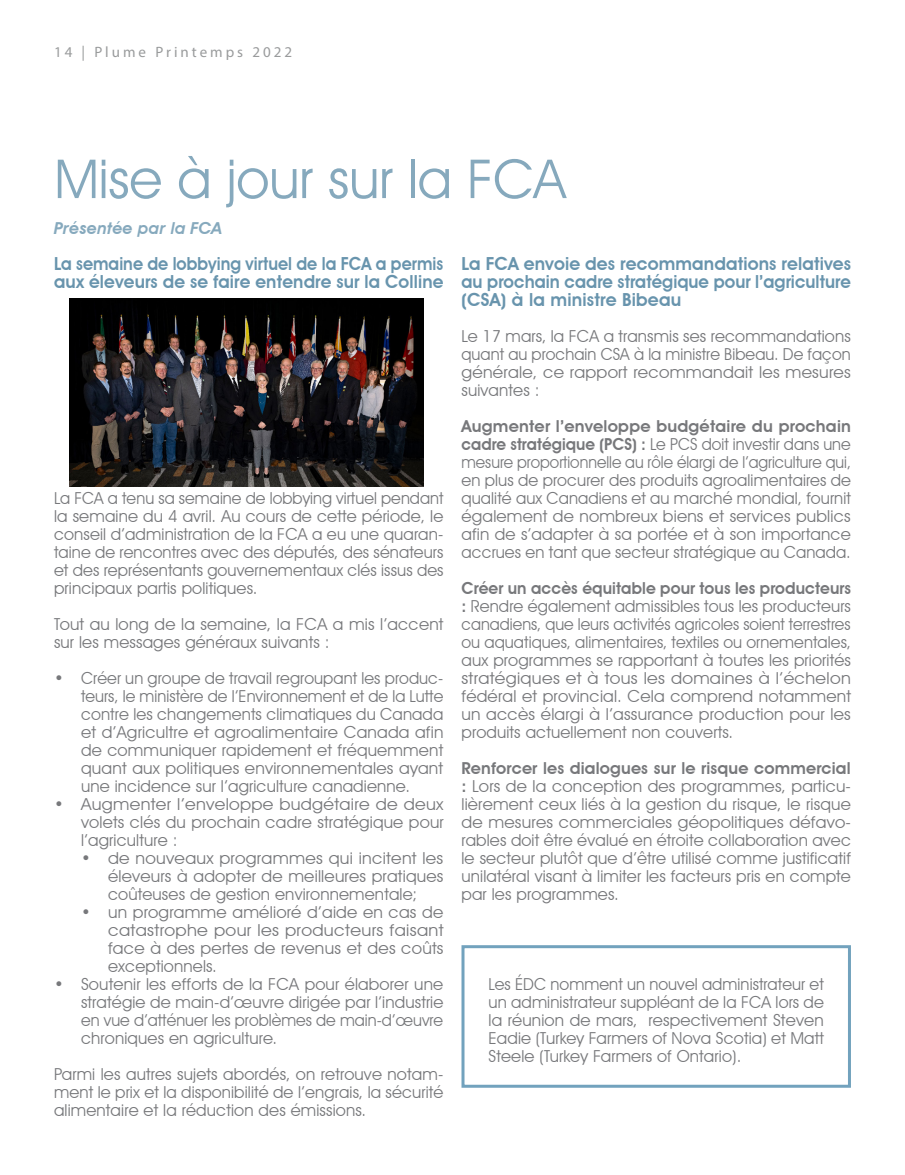
<style>
.page{position:relative;width:905px;height:1175px;background:#fff}
.page>*{position:absolute;margin:0;border:0;box-sizing:border-box;transform-origin:0 0}
.t1{font:54px "Avant Garde IT Cby BT";color:#6894ad}
.t2{font:600 18px/18px "Avant Garde IT Cby BT";letter-spacing:.005em;color:#6894ad;text-align:justify}
.t3{font:600 18px/18px "Avant Garde IT Cby BT";letter-spacing:.005em;color:#6894ad;scale:.93 1}
.t4{font:16.5px/18px "Avant Garde IT Cby BT";letter-spacing:.01em;color:#77787b;text-align:justify}
.t5{font:16.5px/18px "Avant Garde IT Cby BT";letter-spacing:.01em;color:#77787b;text-align:justify;scale:.96 1}
.t6{font:italic 600 16.5px "Avant Garde IT Cby BT";letter-spacing:.01em;color:#6894ad}
.t7{font:15px "Myriad Pro";letter-spacing:.2em;color:#999b9c}
.s1{font-weight:600}
</style>
<div class="page">
<img style="left:69px;top:298px;width:355px;height:188px">
<div style="left:461px;top:945px;width:389px;height:142px;border:3px solid #72a2bd"></div>
<p class="t7" style="left:54px;top:43px;width:240px">14 | Plume Printemps 2022</p>
<h1 class="t1" style="left:54px;top:146px;width:513px">Mise à jour sur la FCA</h1>
<p class="t6" style="left:54px;top:218px;width:169px">Présentée par la FCA</p>
<p class="t3" style="left:54px;top:255px;width:420px">La semaine de lobbying virtuel de la FCA a permis aux éleveurs de se faire entendre sur la Colline</p>
<p class="t2" style="left:461px;top:255px;width:391px">La FCA envoie des recommandations relatives au prochain cadre stratégique pour l’agriculture (CSA) à la ministre Bibeau</p>
<p class="t4" style="left:461px;top:327px;width:391px">Le 17 mars, la FCA a transmis ses recommandations quant au prochain CSA à la ministre Bibeau. De façon générale, ce rapport recommandait les mesures suivantes :</p>
<p class="t5" style="left:461px;top:417px;width:407px"><span class="s1">Augmenter l’enveloppe budgétaire du prochain cadre stratégique (PCS) :</span> Le PCS doit investir dans une mesure proportionnelle au rôle élargi de l’agriculture qui, en plus de procurer des produits agroalimentaires de qualité aux Canadiens et au marché mondial, fournit également de nombreux biens et services publics afin de s’adapter à sa portée et à son importance accrues en tant que secteur stratégique au Canada.</p>
<p class="t4" style="left:461px;top:579px;width:391px"><span class="s1">Créer un accès équitable pour tous les producteurs :</span> Rendre également admissibles tous les producteurs canadiens, que leurs activités agricoles soient terrestres ou aquatiques, alimentaires, textiles ou ornementales, aux programmes se rapportant à toutes les priorités stratégiques et à tous les domaines à l’échelon fédéral et provincial. Cela comprend notamment un accès élargi à l’assurance production pour les produits actuellement non couverts.</p>
<p class="t4" style="left:461px;top:759px;width:391px"><span class="s1">Renforcer les dialogues sur le risque commercial :</span> Lors de la conception des programmes, particu&shy;lièrement ceux liés à la gestion du risque, le risque de mesures commerciales géopolitiques défavo&shy;rables doit être évalué en étroite collaboration avec le secteur plutôt que d’être utilisé comme justificatif unilatéral visant à limiter les facteurs pris en compte par les programmes.</p>
<p class="t4" style="left:54px;top:489px;width:391px">La FCA a tenu sa semaine de lobbying virtuel pendant la semaine du 4 avril. Au cours de cette période, le conseil d’administration de la FCA a eu une quaran&shy;taine de rencontres avec des députés, des sénateurs et des représentants gouvernementaux clés issus des principaux partis politiques.</p>
<p class="t4" style="left:54px;top:615px;width:391px">Tout au long de la semaine, la FCA a mis l’accent sur les messages généraux suivants :</p>
<p class="t4" style="left:81px;top:669px;width:364px;text-indent:-27px">• Créer un groupe de travail regroupant les produc&shy;teurs, le ministère de l’Environnement et de la Lutte contre les changements climatiques du Canada et d’Agricultre et agroalimentaire Canada afin de communiquer rapidement et fréquemment quant aux politiques environnementales ayant une incidence sur l’agriculture canadienne.</p>
<p class="t4" style="left:81px;top:795px;width:364px;text-indent:-27px">• Augmenter l’enveloppe budgétaire de deux volets clés du prochain cadre stratégique pour l’agriculture :</p>
<p class="t4" style="left:108px;top:849px;width:337px;text-indent:-27px">• de nouveaux programmes qui incitent les éleveurs à adopter de meilleures pratiques coûteuses de gestion environnementale;</p>
<p class="t4" style="left:108px;top:903px;width:337px;text-indent:-27px">• un programme amélioré d’aide en cas de catastrophe pour les producteurs faisant face à des pertes de revenus et des coûts exceptionnels.</p>
<p class="t4" style="left:81px;top:975px;width:364px;text-indent:-27px">• Soutenir les efforts de la FCA pour élaborer une stratégie de main-d’œuvre dirigée par l’industrie en vue d’atténuer les problèmes de main-d’œuvre chroniques en agriculture.</p>
<p class="t4" style="left:54px;top:1065px;width:391px">Parmi les autres sujets abordés, on retrouve notam&shy;ment le prix et la disponibilité de l’engrais, la sécurité alimentaire et la réduction des émissions.</p>
<p class="t4" style="left:488px;top:975px;width:337px">Les ÉDC nomment un nouvel administrateur et un administrateur suppléant de la FCA lors de la réunion de mars, respectivement Steven Eadie (Turkey Farmers of Nova Scotia) et Matt Steele (Turkey Farmers of Ontario).</p>
</div>
